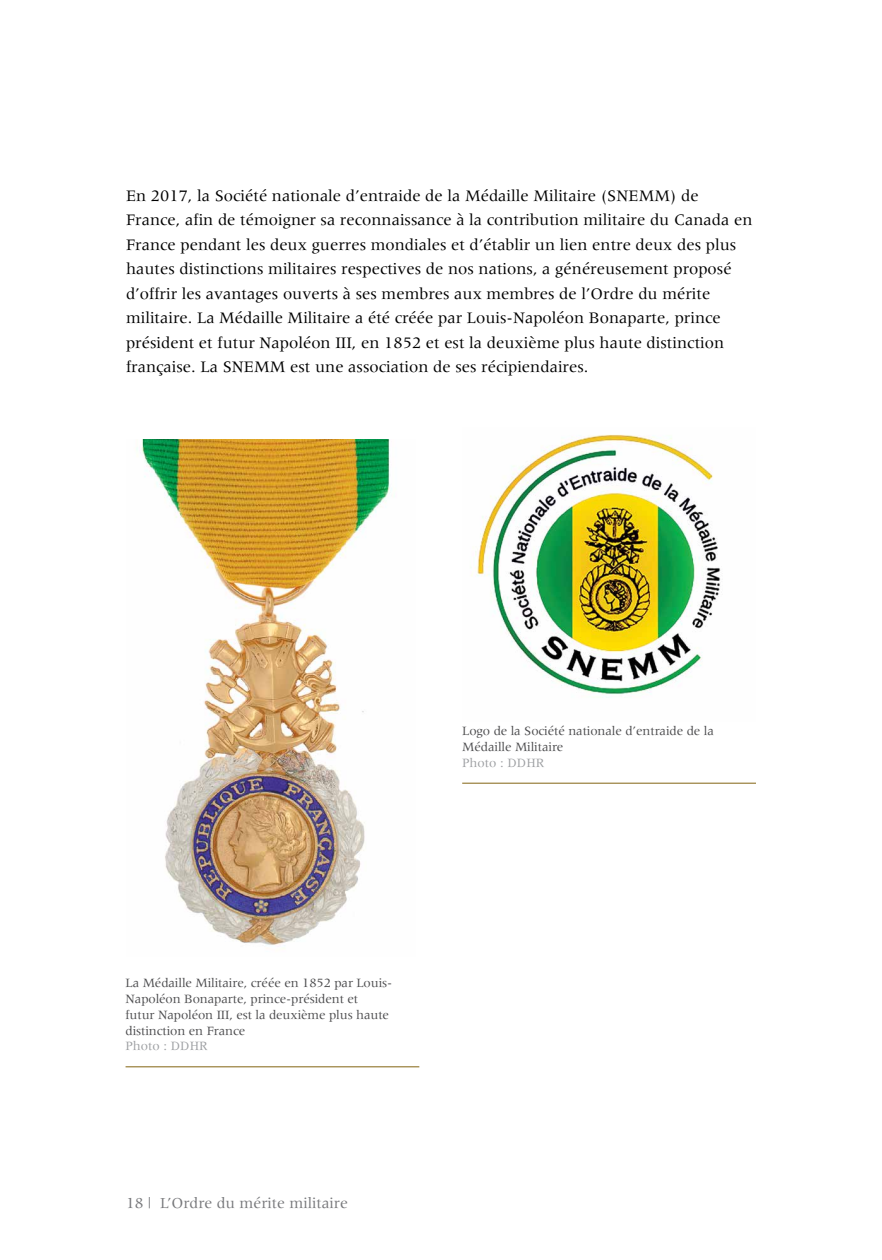
<style>
.page{position:relative;width:882px;height:1260px;background:#fff}
.page>*{position:absolute;margin:0;border:0;box-sizing:border-box;transform-origin:0 0}
._00_Body_Copy{font:16.62px/24.5px "Meridien";color:#000}
.t1{font:15.75px "Meridien";color:#77787b}
._02_Photo_Captions{font:13.12px/15.8px "Meridien";letter-spacing:-.01em;color:#4d4d4f}
.s1{color:#9d9fa2}
</style>
<div class="page">
<img style="left:470px;top:434px;width:251px;height:261px">
<img style="left:137px;top:440px;width:255px;height:509px">
<hr style="left:462px;top:783px;width:294px;height:1px;background:#a0884a">
<hr style="left:126px;top:1066px;width:293px;height:1px;background:#a0884a">
<p class="_00_Body_Copy" style="left:126px;top:183px;width:628px">En 2017, la Société nationale d’entraide de la Médaille Militaire (SNEMM) de France, afin de témoigner sa reconnaissance à la contribution militaire du Canada en France pendant les deux guerres mondiales et d’établir un lien entre deux des plus hautes distinctions militaires respectives de nos nations, a généreusement proposé d’offrir les avantages ouverts à ses membres aux membres de l’Ordre du mérite militaire. La Médaille Militaire a été créée par Louis-Napoléon Bonaparte, prince président et futur Napoléon III, en 1852 et est la deuxième plus haute distinction française. La SNEMM est une association de ses récipiendaires.</p>
<p class="_02_Photo_Captions" style="left:462px;top:723px;width:253px">Logo de la Société nationale d’entraide de la<br>Médaille Militaire<br><span class="s1">Photo : DDHR</span></p>
<p class="_02_Photo_Captions" style="left:126px;top:975px;width:268px">La Médaille Militaire, créée en 1852 par Louis-Napoléon Bonaparte, prince-président et<br>futur Napoléon III, est la deuxième plus haute distinction en France<br><span class="s1">Photo : DDHR</span></p>
<p class="t1" style="left:126px;top:1194px;width:223px">18 | L’Ordre du mérite militaire</p>
</div>
